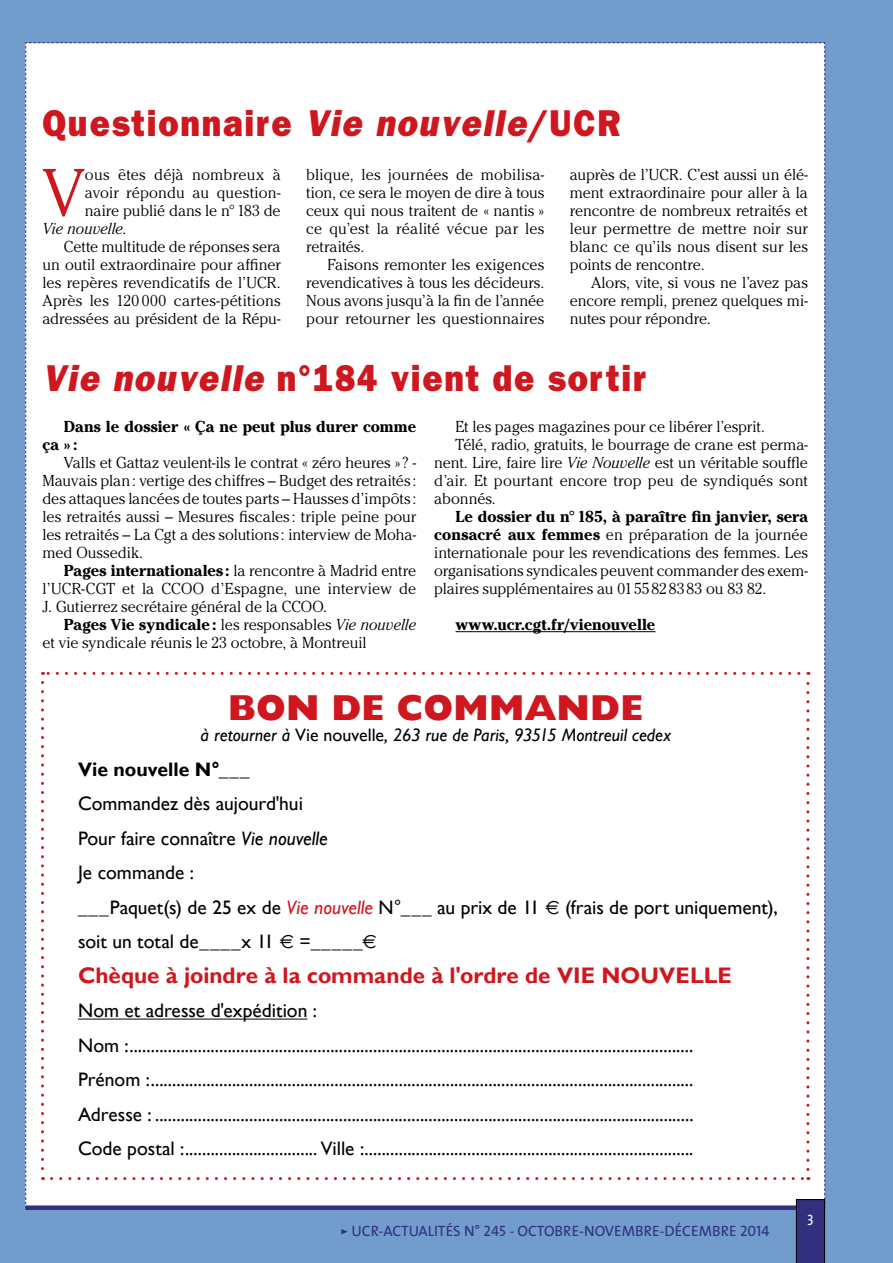
<style>
.page{position:relative;width:893px;height:1263px;background:#729ccc}
.page>*{position:absolute;margin:0;border:0;box-sizing:border-box;transform-origin:0 0}
.t1{font:300 66.9px "Cheltenham";color:#ce171e}
.t2{font:800 37.5px "Franklin Gothic";letter-spacing:.05em;color:#ce171e;scale:.9 1}
.t3{font:800 36px "Gill Sans";color:#ce171e}
.t4{font:700 22.5px "Gill Sans";color:#ce171e}
.t5{font:19.5px/34.5px "Gill Sans";color:#000}
.t6{font:700 19.5px "Gill Sans";color:#000}
.t7{font:italic 18px "Gill Sans";color:#000}
.t8{font:300 15.75px/18px "Cheltenham";letter-spacing:.005em;color:#000;text-align:justify}
.t9{font:700 15.75px/18px "Cheltenham";letter-spacing:-.005em;color:#000}
.t10{font:300 15.75px "Cheltenham";letter-spacing:.025em;color:#000}
.t11{font:italic 300 15.75px "Cheltenham";letter-spacing:-.005em;color:#000}
.t12{font:15px "The Sans Caps";color:#30307f}
.t13{font:15px "The Sans Caps";color:#fff;scale:.9 1}
.s1{font-style:italic}
.s2{font-style:normal}
.s3{font-weight:700}
.s4{font-style:italic;color:#ce171e}
</style>
<div class="page">
<div style="left:25px;top:42px;width:800px;height:1221px;background:#fff"></div>
<h2 class="t2" style="left:43px;top:101px;width:644px">Questionnaire <span class="s1">Vie nouvelle</span>/UCR</h2>
<h1 class="t1" style="left:43px;top:154px;width:44px">V</h1>
<p class="t8" style="left:85px;top:165px;width:197px">ous êtes déjà nombreux à</p>
<p class="t8" style="left:85px;top:183px;width:197px">avoir répondu au question-</p>
<p class="t8" style="left:85px;top:201px;width:197px">naire publié dans le n° 183 de</p>
<p class="t11" style="left:43px;top:220px;width:85px">Vie nouvelle<span class="s2">.</span></p>
<p class="t8" style="left:64px;top:237px;width:218px">Cette multitude de réponses sera</p>
<p class="t8" style="left:43px;top:255px;width:240px">un outil extraordinaire pour affiner</p>
<p class="t8" style="left:43px;top:273px;width:240px">les repères revendicatifs de l’UCR.</p>
<p class="t10" style="left:43px;top:291px;width:240px">Après les 120 000 cartes-pétitions</p>
<p class="t8" style="left:43px;top:309px;width:240px">adressées au président de la Répu-</p>
<p class="t8" style="left:306px;top:165px;width:240px">blique, les journées de mobilisa&shy;tion, ce sera le moyen de dire à tous ceux qui nous traitent de « nantis » ce qu’est la réalité vécue par les retraités.</p>
<p class="t8" style="left:306px;top:255px;width:240px;text-indent:21px">Faisons remonter les exigences revendicatives à tous les décideurs.<br>Nous avons jusqu’à la fin de l’année pour retourner les questionnaires</p>
<p class="t8" style="left:570px;top:166px;width:240px">auprès de l’UCR. C’est aussi un élé&shy;ment extraordinaire pour aller à la rencontre de nombreux retraités et leur permettre de mettre noir sur blanc ce qu’ils nous disent sur les points de rencontre.</p>
<p class="t8" style="left:570px;top:274px;width:240px;text-indent:21px">Alors, vite, si vous ne l’avez pas encore rempli, prenez quelques mi&shy;nutes pour répondre.</p>
<h2 class="t2" style="left:43px;top:356px;width:672px"><span class="s1">Vie nouvelle</span> n°184 vient de sortir</h2>
<p class="t9" style="left:43px;top:417px;width:375px;text-indent:21px">Dans le dossier « Ça ne peut plus durer comme ça »:</p>
<p class="t8" style="left:43px;top:453px;width:375px;text-indent:21px">Valls et Gattaz veulent-ils le contrat « zéro heures »? - Mauvais plan: vertige des chiffres – Budget des retraités: des attaques lancées de toutes parts – Hausses d’impôts: les retraités aussi – Mesures fiscales: triple peine pour les retraités – La Cgt a des solutions: interview de Moha&shy;med Oussedik.</p>
<p class="t8" style="left:43px;top:561px;width:375px;text-indent:21px"><span class="s3">Pages internationales :</span> la rencontre à Madrid entre l’UCR-CGT et la CCOO d’Espagne, une interview de J. Gutierrez secrétaire général de la CCOO.</p>
<p class="t8" style="left:43px;top:615px;width:375px;text-indent:21px"><span class="s3">Pages Vie syndicale:</span> les responsables <span class="s1">Vie nouvelle </span>et vie syndicale réunis le 23 octobre, à Montreuil</p>
<p class="t8" style="left:455px;top:417px;width:311px">Et les pages magazines pour ce libérer l’esprit.</p>
<p class="t8" style="left:455px;top:435px;width:354px">Télé, radio, gratuits, le bourrage de crane est perma-</p>
<p class="t8" style="left:434px;top:453px;width:375px">nent. Lire, faire lire <span class="s1">Vie Nouvelle</span> est un véritable souffle</p>
<p class="t8" style="left:434px;top:471px;width:375px">d’air. Et pourtant encore trop peu de syndiqués sont</p>
<p class="t8" style="left:434px;top:489px;width:63px">abonnés.</p>
<p class="t8" style="left:434px;top:507px;width:375px;text-indent:21px"><span class="s3">Le dossier du n°185, à paraître fin janvier, sera consacré aux femmes</span> en préparation de la journée internationale pour les revendications des femmes. Les organisations syndicales peuvent commander des exem&shy;plaires supplémentaires au 01 55 82 83 83 ou 83 82.</p>
<p class="t9" style="left:455px;top:615px;width:201px">www.ucr.cgt.fr/vienouvelle</p>
<h3 class="t3" style="left:228px;top:687px;width:417px">BON DE COMMANDE</h3>
<p class="t7" style="left:201px;top:724px;width:472px">à retourner à <span class="s2">Vie nouvelle</span>, 263 rue de Paris, 93515 Montreuil cedex</p>
<p class="t6" style="left:78px;top:757px;width:173px">Vie nouvelle N°___</p>
<p class="t5" style="left:78px;top:786px;width:701px">Commandez dès aujourd'hui<br>Pour faire connaître <span class="s1">Vie nouvelle<br></span>Je commande :<br>___Paquet(s) de 25 ex de <span class="s4">Vie nouvelle</span> N°___ au prix de 11 € (frais de port uniquement), soit un total de____x 11 € =_____€</p>
<h3 class="t4" style="left:78px;top:962px;width:655px">Chèque à joindre à la commande à l'ordre de VIE NOUVELLE</h3>
<p class="t5" style="left:78px;top:993px;width:617px">Nom et adresse d'expédition :<br>Nom :....................................................................................................................................<br>Prénom :...............................................................................................................................<br>Adresse : ..............................................................................................................................<br>Code postal :............................... Ville :.............................................................................</p>
<p class="t12" style="left:340px;top:1218px;width:431px">&gt; UCR-ACTUALITÉS N° 245 - OCTOBRE-NOVEMBRE-DÉCEMBRE 2014</p>
<p class="t13" style="left:807px;top:1208px;width:9px">3</p>
</div>
